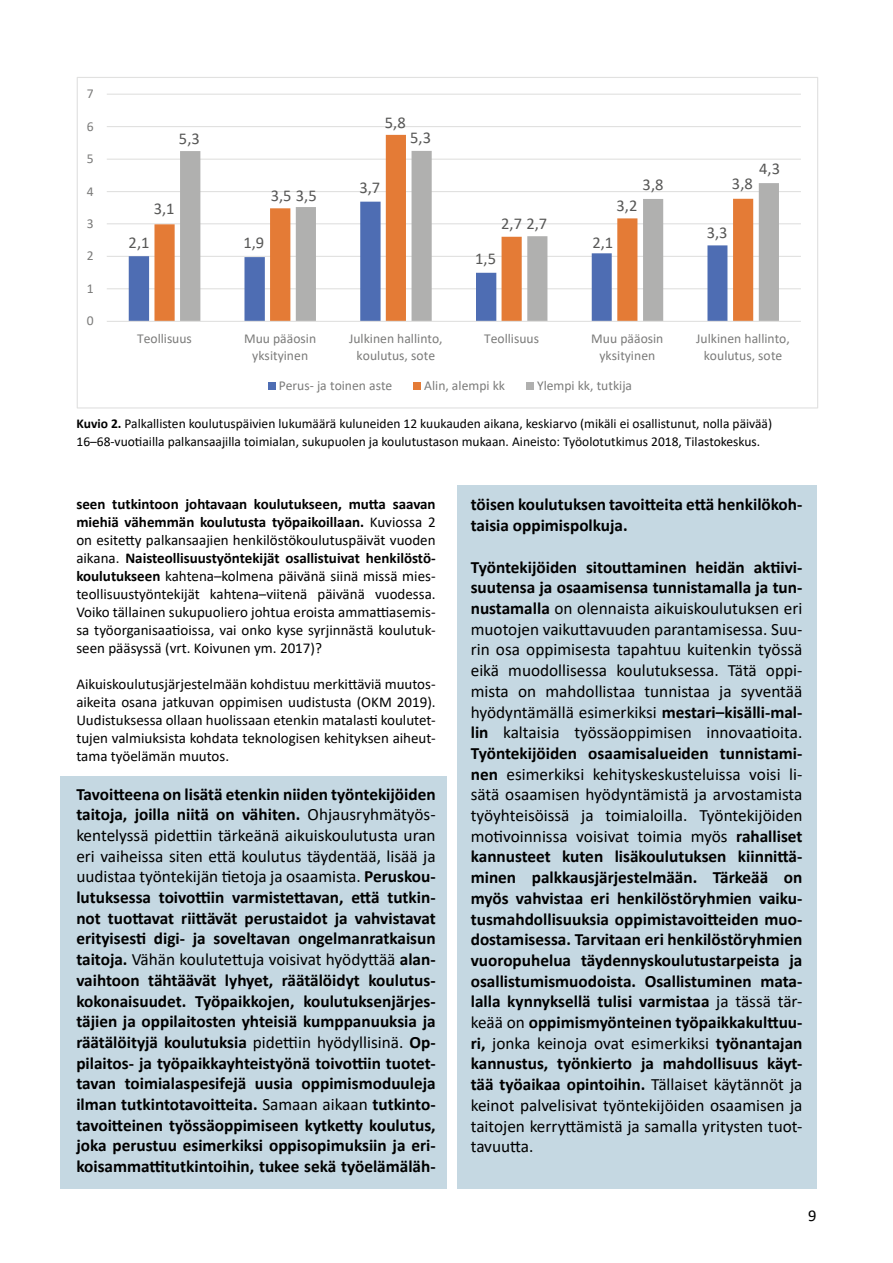
<style>
.page{position:relative;width:893px;height:1263px;background:#fff}
.page>*{position:absolute;margin:0;border:0;box-sizing:border-box;transform-origin:0 0}
.t1{font:700 17.25px/20.7px "Calibri";color:#000;text-align:justify}
.t2{font:16.5px "Calibri";color:#575756}
.t3{font:16.5px "Calibri";color:#000}
.t4{font:15px/18px "Calibri";color:#000;text-align:justify}
.t5{font:13.65px/16.5px "Calibri";color:#7b7b7a;text-align:center}
.t6{font:13.5px/18px "Calibri";color:#000}
.s1{font-weight:700}
.s2{font-weight:400}
</style>
<div class="page">
<div style="left:60px;top:776px;width:386px;height:412px;background:#c5d8e2"></div>
<div style="left:457px;top:485px;width:359px;height:703px;background:#c5d8e2"></div>
<hr style="left:107px;top:288px;width:694px;height:1px;background:#e1e1e0">
<hr style="left:107px;top:256px;width:694px;height:1px;background:#e1e1e0">
<hr style="left:107px;top:223px;width:694px;height:1px;background:#e1e1e0">
<hr style="left:107px;top:191px;width:694px;height:1px;background:#e1e1e0">
<hr style="left:107px;top:159px;width:694px;height:1px;background:#e1e1e0">
<hr style="left:107px;top:126px;width:694px;height:1px;background:#e1e1e0">
<hr style="left:107px;top:94px;width:694px;height:1px;background:#e1e1e0">
<svg style="left:129px;top:224px;width:25px;height:97px;fill:#4e6db3"></svg>
<svg style="left:154px;top:135px;width:252px;height:186px"></svg>
<svg style="left:180px;top:151px;width:599px;height:170px"></svg>
<hr style="left:107px;top:321px;width:694px;height:1px;background:#e1e1e0">
<div style="left:268px;top:382px;width:8px;height:8px;background:#4e6db3"></div>
<div style="left:413px;top:382px;width:8px;height:8px;background:#e47b36"></div>
<div style="left:526px;top:382px;width:8px;height:8px;background:#b0b0af"></div>
<p class="t5" style="left:87px;top:85px;width:8px">7</p>
<p class="t5" style="left:87px;top:117px;width:8px">6</p>
<p class="t5" style="left:87px;top:150px;width:8px">5</p>
<p class="t5" style="left:87px;top:182px;width:8px">4</p>
<p class="t5" style="left:87px;top:215px;width:8px">3</p>
<p class="t5" style="left:87px;top:247px;width:8px">2</p>
<p class="t5" style="left:87px;top:280px;width:8px">1</p>
<p class="t5" style="left:87px;top:312px;width:8px">0</p>
<p class="t2" style="left:385px;top:111px;width:22px">5,8</p>
<p class="t2" style="left:179px;top:127px;width:22px">5,3</p>
<p class="t2" style="left:410px;top:126px;width:22px">5,3</p>
<p class="t2" style="left:154px;top:197px;width:22px">3,1</p>
<p class="t2" style="left:271px;top:184px;width:48px">3,5 3,5</p>
<p class="t2" style="left:359px;top:176px;width:22px">3,7</p>
<p class="t2" style="left:643px;top:173px;width:22px">3,8</p>
<p class="t2" style="left:617px;top:194px;width:22px">3,2</p>
<p class="t2" style="left:759px;top:157px;width:22px">4,3</p>
<p class="t2" style="left:732px;top:172px;width:22px">3,8</p>
<p class="t2" style="left:129px;top:231px;width:22px">2,1</p>
<p class="t2" style="left:243px;top:231px;width:22px">1,9</p>
<p class="t2" style="left:501px;top:212px;width:48px">2,7 2,7</p>
<p class="t2" style="left:592px;top:231px;width:22px">2,1</p>
<p class="t2" style="left:707px;top:221px;width:22px">3,3</p>
<p class="t2" style="left:475px;top:247px;width:22px">1,5</p>
<p class="t5" style="left:137px;top:330px;width:56px">Teollisuus</p>
<p class="t5" style="left:244px;top:330px;width:74px">Muu pääosin yksityinen</p>
<p class="t5" style="left:349px;top:330px;width:95px">Julkinen hallinto, koulutus, sote</p>
<p class="t5" style="left:484px;top:330px;width:57px">Teollisuus</p>
<p class="t5" style="left:591px;top:330px;width:74px">Muu pääosin yksityinen</p>
<p class="t5" style="left:696px;top:330px;width:95px">Julkinen hallinto, koulutus, sote</p>
<p class="t5" style="left:279px;top:377px;width:115px">Perus- ja toinen aste</p>
<p class="t5" style="left:424px;top:377px;width:82px">Alin, alempi kk</p>
<p class="t5" style="left:537px;top:377px;width:97px">Ylempi kk, tutkija</p>
<p class="t6" style="left:77px;top:414px;width:697px"><span class="s1">Kuvio 2.</span> Palkallisten koulutuspäivien lukumäärä kuluneiden 12 kuukauden aikana, keskiarvo (mikäli ei osallistunut, nolla päivää)<br>16–68-vuotiailla palkansaajilla toimialan, sukupuolen ja koulutustason mukaan. Aineisto: Työolotutkimus 2018, Tilastokeskus.</p>
<p class="t4" style="left:76px;top:494px;width:361px"><span class="s1">seen tutkintoon johtavaan koulutukseen, mutta saavan miehiä vähemmän koulutusta työpaikoillaan.</span> Kuviossa 2 on esitetty palkansaajien henkilöstökoulutuspäivät vuoden aikana. <span class="s1">Naisteollisuustyöntekijät osallistuivat henkilöstö&shy;koulutukseen</span> kahtena–kolmena päivänä siinä missä mies&shy;teollisuustyöntekijät kahtena–viitenä päivänä vuodessa.<br>Voiko tällainen sukupuoliero johtua eroista ammattiasemis&shy;sa työorganisaatioissa, vai onko kyse syrjinnästä koulutuk&shy;seen pääsyssä (vrt. Koivunen ym. 2017)?</p>
<p class="t4" style="left:76px;top:674px;width:361px">Aikuiskoulutusjärjestelmään kohdistuu merkittäviä muutos-</p>
<p class="t4" style="left:76px;top:692px;width:361px">aikeita osana jatkuvan oppimisen uudistusta (OKM 2019).<br>Uudistuksessa ollaan huolissaan etenkin matalasti koulutet&shy;tujen valmiuksista kohdata teknologisen kehityksen aiheut&shy;tama työelämän muutos.</p>
<p class="t1" style="left:76px;top:783px;width:361px">Tavoitteena on lisätä etenkin niiden työntekijöiden taitoja, joilla niitä on vähiten. <span class="s2">Ohjausryhmätyös&shy;kentelyssä pidettiin tärkeänä aikuiskoulutusta uran eri vaiheissa siten että koulutus täydentää, lisää ja uudistaa työntekijän tietoja ja osaamista.</span> Peruskou&shy;lutuksessa toivottiin varmistettavan, että tutkin&shy;not tuottavat riittävät perustaidot ja vahvistavat erityisesti digi- ja soveltavan ongelmanratkaisun taitoja. <span class="s2">Vähän koulutettuja voisivat hyödyttää</span> alan&shy;vaihtoon tähtäävät lyhyet, räätälöidyt koulutus&shy;kokonaisuudet. Työpaikkojen, koulutuksenjärjes&shy;täjien ja oppilaitosten yhteisiä kumppanuuksia ja räätälöityjä koulutuksia <span class="s2">pidettiin hyödyllisinä.</span> Op&shy;pilaitos- ja työpaikkayhteistyönä toivottiin tuotet&shy;tavan toimialaspesifejä uusia oppimismoduuleja ilman tutkintotavoitteita. <span class="s2">Samaan aikaan</span> tutkinto&shy;tavoitteinen työssäoppimiseen kytketty koulutus, joka perustuu esimerkiksi oppisopimuksiin ja eri&shy;koisammattitutkintoihin, tukee sekä työelämäläh-</p>
<p class="t1" style="left:471px;top:494px;width:333px">töisen koulutuksen tavoitteita että henkilökoh&shy;taisia oppimispolkuja.</p>
<p class="t1" style="left:471px;top:556px;width:333px">Työntekijöiden sitouttaminen heidän aktiivi&shy;suutensa ja osaamisensa tunnistamalla ja tun&shy;nustamalla <span class="s2">on olennaista aikuiskoulutuksen eri muotojen vaikuttavuuden parantamisessa. Suu&shy;rin osa oppimisesta tapahtuu kuitenkin työssä eikä muodollisessa koulutuksessa. Tätä oppi&shy;mista on mahdollistaa tunnistaa ja syventää hyödyntämällä esimerkiksi</span> mestari–kisälli-mal&shy;lin <span class="s2">kaltaisia työssäoppimisen innovaatioita.<br></span>Työntekijöiden osaamisalueiden tunnistami&shy;nen <span class="s2">esimerkiksi kehityskeskusteluissa voisi li&shy;sätä osaamisen hyödyntämistä ja arvostamista työyhteisöissä ja toimialoilla. Työntekijöiden motivoinnissa voisivat toimia myös</span> rahalliset kannusteet kuten lisäkoulutuksen kiinnittä&shy;minen palkkausjärjestelmään. Tärkeää on myös vahvistaa eri henkilöstöryhmien vaiku&shy;tusmahdollisuuksia oppimistavoitteiden muo&shy;dostamisessa. Tarvitaan eri henkilöstöryhmien vuoropuhelua täydennyskoulutustarpeista ja osallistumismuodoista. Osallistuminen mata&shy;lalla kynnyksellä tulisi varmistaa <span class="s2">ja tässä tär&shy;keää on</span> oppimismyönteinen työpaikkakulttuu&shy;ri, <span class="s2">jonka keinoja ovat esimerkiksi</span> työnantajan kannustus, työnkierto ja mahdollisuus käyt&shy;tää työaikaa opintoihin. <span class="s2">Tällaiset käytännöt ja keinot palvelisivat työntekijöiden osaamisen ja taitojen kerryttämistä ja samalla yritysten tuot&shy;tavuutta.</span></p>
<p class="t3" style="left:808px;top:1204px;width:10px">9</p>
</div>
